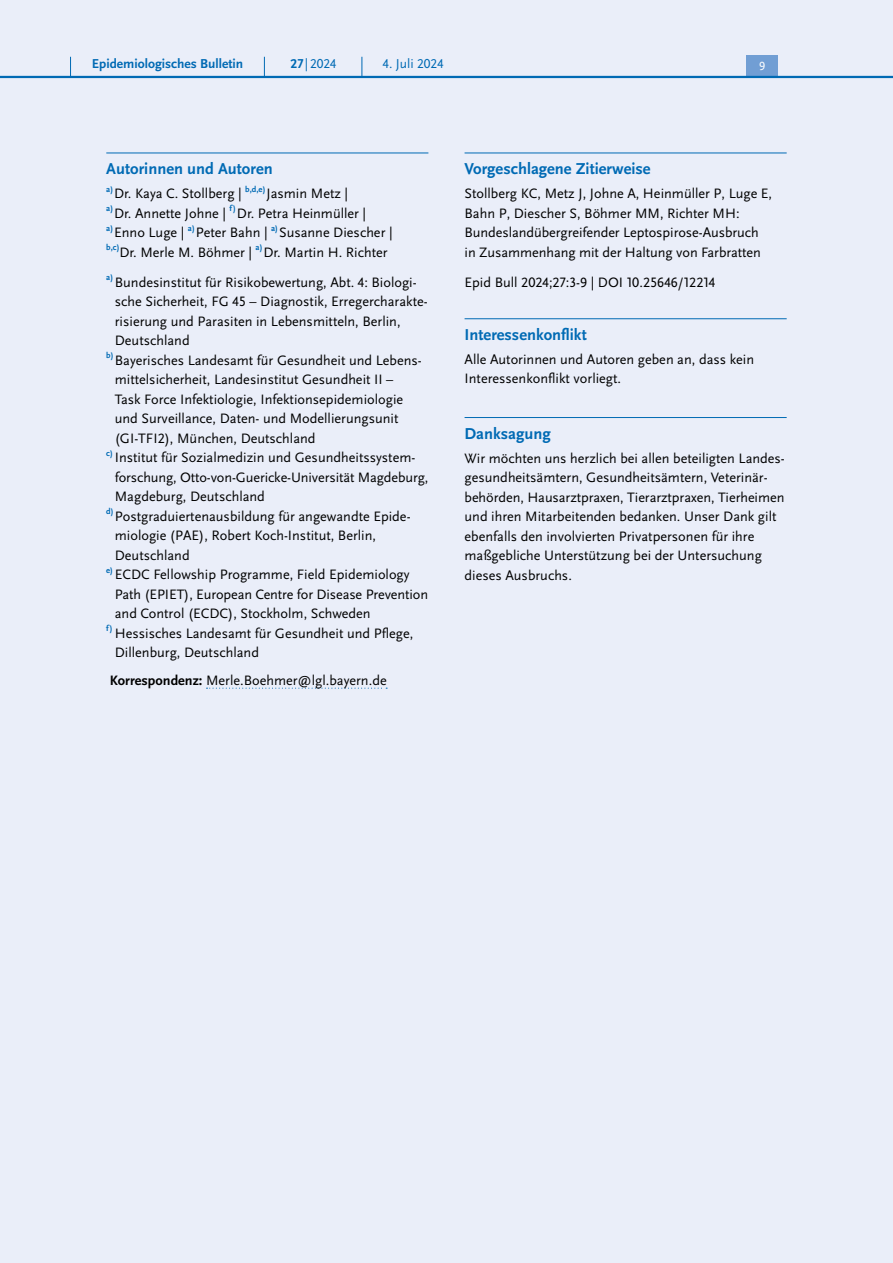
<style>
.page{position:relative;width:893px;height:1263px;background:#fff}
.page>*{position:absolute;margin:0;border:0;box-sizing:border-box;transform-origin:0 0}
.H4_-_Anhang_allererste{font:700 16.5px "Scala Sans Pro";color:#006ab4}
.P_-_Anhang{font:14.25px/19.5px "Scala Sans Pro";color:#000}
.t1{font:700 13.5px "Scala Sans Pro";color:#006ab4}
.t2{font:13.5px "Scala Sans Pro";color:#006ab4}
.t3{font:12.45px "Scala Sans Pro";color:#fff}
.s1{font-weight:700}
</style>
<div class="page">
<div style="left:0;top:78px;width:893px;height:1185px;background:#eaeef9"></div>
<hr style="left:106px;top:153px;width:322px;height:1px;background:#006ab4">
<svg style="left:207px;top:688px;width:180px;height:1px"></svg>
<hr style="left:465px;top:153px;width:322px;height:1px;background:#006ab4">
<hr style="left:465px;top:318px;width:322px;height:1px;background:#006ab4">
<hr style="left:465px;top:417px;width:322px;height:1px;background:#006ab4">
<div style="left:0;top:0;width:893px;height:77px;background:#eaeef9"></div>
<div style="left:746px;top:55px;width:32px;height:21px;background:#719ed4"></div>
<hr style="left:0;top:76px;width:893px;height:2px;background:#006ab4">
<svg style="left:70px;top:57px;width:1px;height:19px"></svg>
<svg style="left:264px;top:57px;width:1px;height:19px"></svg>
<svg style="left:362px;top:57px;width:1px;height:19px"></svg>
<p class="t1" style="left:92px;top:55px;width:153px">Epidemiologisches Bulletin</p>
<p class="t2" style="left:291px;top:55px;width:47px"><span class="s1">27</span> |2024</p>
<p class="t2" style="left:383px;top:55px;width:62px">4. Juli 2024</p>
<p class="t3" style="left:759px;top:59px;width:8px">9</p>
<h4 class="H4_-_Anhang_allererste" style="left:106px;top:159px;width:168px">Autorinnen und Autoren</h4>
<p class="P_-_Anhang" style="left:106px;top:184px;width:288px"><sup>a)</sup>Dr. Kaya C. Stollberg | <sup>b,d,e)</sup>Jasmin Metz |<br><sup>a)</sup>Dr. Annette Johne | <sup>f</sup> <sup>)</sup>Dr. Petra Heinmüller | <sup>a)</sup>Enno Luge | <sup>a)</sup>Peter Bahn | <sup>a)</sup>Susanne Diescher | <sup>b,c)</sup>Dr. Merle M. Böhmer | <sup>a)</sup>Dr. Martin H. Richter</p>
<p class="P_-_Anhang" style="left:115px;top:272px;width:314px;text-indent:-9px"><sup>a)</sup> Bundesinstitut für Risikobewertung, Abt. 4: Biologi&shy;sche Sicherheit, FG 45 – Diagnostik, Erregercharakte&shy;risierung und Parasiten in Lebensmitteln, Berlin, Deutschland</p>
<p class="P_-_Anhang" style="left:115px;top:350px;width:308px;text-indent:-9px"><sup>b)</sup> Bayerisches Landesamt für Gesundheit und Lebens&shy;mittelsicherheit, Landesinstitut Gesundheit II – Task Force Infektiologie, Infektionsepidemiologie und Surveillance, Daten- und Modellierungsunit (GI-TFI2), München, Deutschland</p>
<p class="P_-_Anhang" style="left:115px;top:448px;width:315px;text-indent:-9px"><sup>c)</sup> Institut für Sozialmedizin und Gesundheitssystem&shy;forschung, Otto-von-Guericke-Universität Magdeburg,<br>Magdeburg, Deutschland</p>
<p class="P_-_Anhang" style="left:115px;top:506px;width:297px;text-indent:-9px"><sup>d)</sup> Postgraduiertenausbildung für angewandte Epide&shy;miologie (PAE), Robert Koch-Institut, Berlin,<br>Deutschland</p>
<p class="P_-_Anhang" style="left:115px;top:565px;width:315px;text-indent:-9px"><sup>e)</sup> ECDC Fellowship Programme, Field Epidemiology<br>Path (EPIET), European Centre for Disease Prevention and Control (ECDC), Stockholm, Schweden</p>
<p class="P_-_Anhang" style="left:115px;top:623px;width:300px;text-indent:-9px"><sup>f</sup> <sup>)</sup> Hessisches Landesamt für Gesundheit und Pflege,<br>Dillenburg, Deutschland</p>
<p class="P_-_Anhang" style="left:110px;top:671px;width:278px"><span class="s1">Korrespondenz:</span> Merle.Boehmer@lgl.bayern.de</p>
<h4 class="H4_-_Anhang_allererste" style="left:465px;top:159px;width:188px">Vorgeschlagene Zitierweise</h4>
<p class="P_-_Anhang" style="left:465px;top:184px;width:309px">Stollberg KC, Metz J, Johne A, Heinmüller P, Luge E, Bahn P, Diescher S, Böhmer MM, Richter MH:<br>Bundeslandübergreifender Leptospirose-Ausbruch in Zusammenhang mit der Haltung von Farbratten</p>
<p class="P_-_Anhang" style="left:465px;top:272px;width:252px">Epid Bull 2024;27:3-9 | DOI 10.25646/12214</p>
<h4 class="H4_-_Anhang_allererste" style="left:465px;top:325px;width:124px">Interessenkonflikt</h4>
<p class="P_-_Anhang" style="left:465px;top:349px;width:291px">Alle Autorinnen und Autoren geben an, dass kein<br>Interessenkonflikt vorliegt.</p>
<h4 class="H4_-_Anhang_allererste" style="left:465px;top:424px;width:88px">Danksagung</h4>
<p class="P_-_Anhang" style="left:465px;top:448px;width:322px">Wir möchten uns herzlich bei allen beteiligten Landes&shy;gesundheitsämtern, Gesundheitsämtern, Veterinär&shy;behörden, Hausarztpraxen, Tierarztpraxen, Tierheimen und ihren Mitarbeitenden bedanken. Unser Dank gilt ebenfalls den involvierten Privatpersonen für ihre maßgebliche Unterstützung bei der Untersuchung dieses Ausbruchs.</p>
</div>
